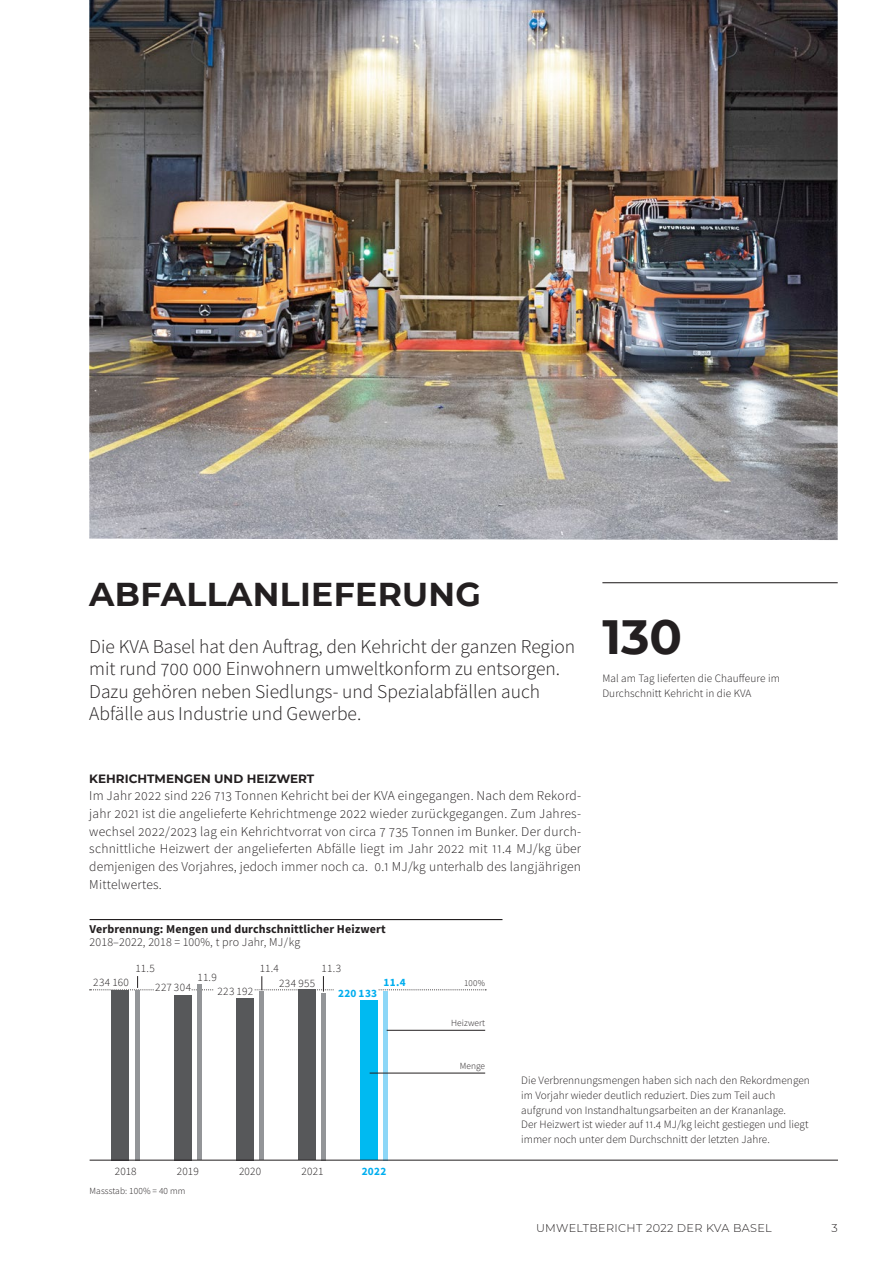
<style>
.page{position:relative;width:893px;height:1263px;background:#fff}
.page>*{position:absolute;margin:0;border:0;box-sizing:border-box;transform-origin:0 0}
.t1{font:700 48px "Montserrat";color:#231f20}
.t2{font:700 33px "Montserrat";letter-spacing:.01em;color:#231f20}
.t3{font:300 19.5px/22.5px "Source Sans Pro";color:#231f20}
.t4{font:300 13.5px/17.7px "Source Sans Pro";letter-spacing:.01em;color:#231f20;text-align:justify}
.t5{font:700 12px "Source Sans Pro";letter-spacing:.01em;color:#231f20}
.t6{font:300 12px "Source Sans Pro";letter-spacing:.015em;color:#231f20}
.t7{font:700 12px "Montserrat";color:#231f20}
.t8{font:300 11.25px/14.7px "Source Sans Pro";letter-spacing:.005em;color:#231f20}
.t9{font:300 11.25px "Montserrat";letter-spacing:.03em;color:#231f20}
.t10{font:700 11.25px "Source Sans Pro";letter-spacing:.03em;color:#00aeef}
.t11{font:300 9.3px "Source Sans Pro";letter-spacing:.01em;color:#231f20}
.t12{font:300 9px "Source Sans Pro";color:#231f20}
</style>
<div class="page">
<hr style="left:602px;top:582px;width:236px;height:1px;background:#231f20">
<img style="left:89px;top:0;width:749px;height:540px">
<hr style="left:90px;top:919px;width:412px;height:1px;background:#231f20">
<div style="left:360px;top:1000px;width:17px;height:160px;background:#00baf1"></div>
<hr style="left:384px;top:991px;width:4px;height:169px;background:#8dd7f7">
<hr style="left:370px;top:1073px;width:115px;height:1px;background:#231f20">
<hr style="left:387px;top:1030px;width:98px;height:1px;background:#231f20">
<div style="left:112px;top:990px;width:17px;height:170px;background:#57585a"></div>
<div style="left:174px;top:995px;width:17px;height:165px;background:#57585a"></div>
<div style="left:236px;top:998px;width:17px;height:162px;background:#57585a"></div>
<div style="left:298px;top:989px;width:17px;height:171px;background:#57585a"></div>
<div style="left:135px;top:990px;width:5px;height:170px;background:#939598"></div>
<div style="left:197px;top:984px;width:5px;height:176px;background:#939598"></div>
<hr style="left:260px;top:991px;width:4px;height:169px;background:#939598">
<hr style="left:322px;top:993px;width:4px;height:167px;background:#939598">
<hr style="left:90px;top:1160px;width:748px;height:1px;background:#231f20">
<svg style="left:90px;top:976px;width:396px;height:15px"></svg>
<h2 class="t2" style="left:89px;top:570px;width:393px">ABFALLANLIEFERUNG</h2>
<h3 class="t3" style="left:89px;top:635px;width:487px">Die KVA Basel hat den Auftrag, den Kehricht der ganzen Region mit rund 700 000 Einwohnern umweltkonform zu entsorgen.<br>Dazu gehören neben Siedlungs- und Spezialabfällen auch Abfälle aus Industrie und Gewerbe.</h3>
<h1 class="t1" style="left:602px;top:603px;width:81px">130</h1>
<p class="t8" style="left:602px;top:671px;width:179px">Mal am Tag lieferten die Chauffeure im<br>Durchschnitt Kehricht in die KVA</p>
<p class="t7" style="left:89px;top:770px;width:227px">KEHRICHTMENGEN UND HEIZWERT</p>
<p class="t4" style="left:89px;top:787px;width:493px">Im Jahr 2022 sind 226 713 Tonnen Kehricht bei der KVA eingegangen. Nach dem Rekord&shy;jahr 2021 ist die angelieferte Kehrichtmenge 2022 wieder zurückgegangen. Zum Jahres&shy;wechsel 2022/2023 lag ein Kehrichtvorrat von circa 7 735 Tonnen im Bunker. Der durch&shy;schnittliche Heizwert der angelieferten Abfälle liegt im Jahr 2022 mit 11.4 MJ/kg über demjenigen des Vorjahres, jedoch immer noch ca. 0.1 MJ/kg unterhalb des langjährigen Mittelwertes.</p>
<p class="t5" style="left:90px;top:921px;width:298px">Verbrennung: Mengen und durchschnittlicher Heizwert</p>
<p class="t6" style="left:90px;top:935px;width:212px">2018–2022, 2018 = 100%, t pro Jahr, MJ / kg</p>
<p class="t10" style="left:384px;top:975px;width:24px">11.4</p>
<p class="t12" style="left:464px;top:977px;width:23px">100%</p>
<p class="t8" style="left:260px;top:961px;width:21px">11.4</p>
<p class="t8" style="left:321px;top:961px;width:21px">11.3</p>
<p class="t8" style="left:135px;top:961px;width:21px">11.5</p>
<p class="t8" style="left:197px;top:970px;width:21px">11.9</p>
<p class="t8" style="left:93px;top:975px;width:37px">234 160</p>
<p class="t8" style="left:279px;top:976px;width:38px">234 955</p>
<p class="t8" style="left:155px;top:980px;width:37px">227 304</p>
<p class="t8" style="left:217px;top:984px;width:37px">223 192</p>
<p class="t10" style="left:338px;top:985px;width:41px">220 133</p>
<p class="t11" style="left:451px;top:1017px;width:35px">Heizwert</p>
<p class="t11" style="left:460px;top:1060px;width:27px">Menge</p>
<p class="t8" style="left:115px;top:1164px;width:23px">2018</p>
<p class="t8" style="left:177px;top:1164px;width:23px">2019</p>
<p class="t8" style="left:239px;top:1164px;width:24px">2020</p>
<p class="t8" style="left:301px;top:1164px;width:24px">2021</p>
<p class="t11" style="left:90px;top:1185px;width:97px">Massstab: 100% = 40 mm</p>
<p class="t10" style="left:362px;top:1163px;width:26px">2022</p>
<p class="t8" style="left:521px;top:1073px;width:290px">Die Verbrennungsmengen haben sich nach den Rekordmengen im Vorjahr wieder deutlich reduziert. Dies zum Teil auch aufgrund von Instandhaltungsarbeiten an der Krananlage.<br>Der Heizwert ist wieder auf 11.4 MJ/kg leicht gestiegen und liegt immer noch unter dem Durchschnitt der letzten Jahre.</p>
<p class="t9" style="left:536px;top:1220px;width:237px">UMWELTBERICHT 2022 DER KVA BASEL</p>
<p class="t9" style="left:831px;top:1220px;width:8px">3</p>
</div>
